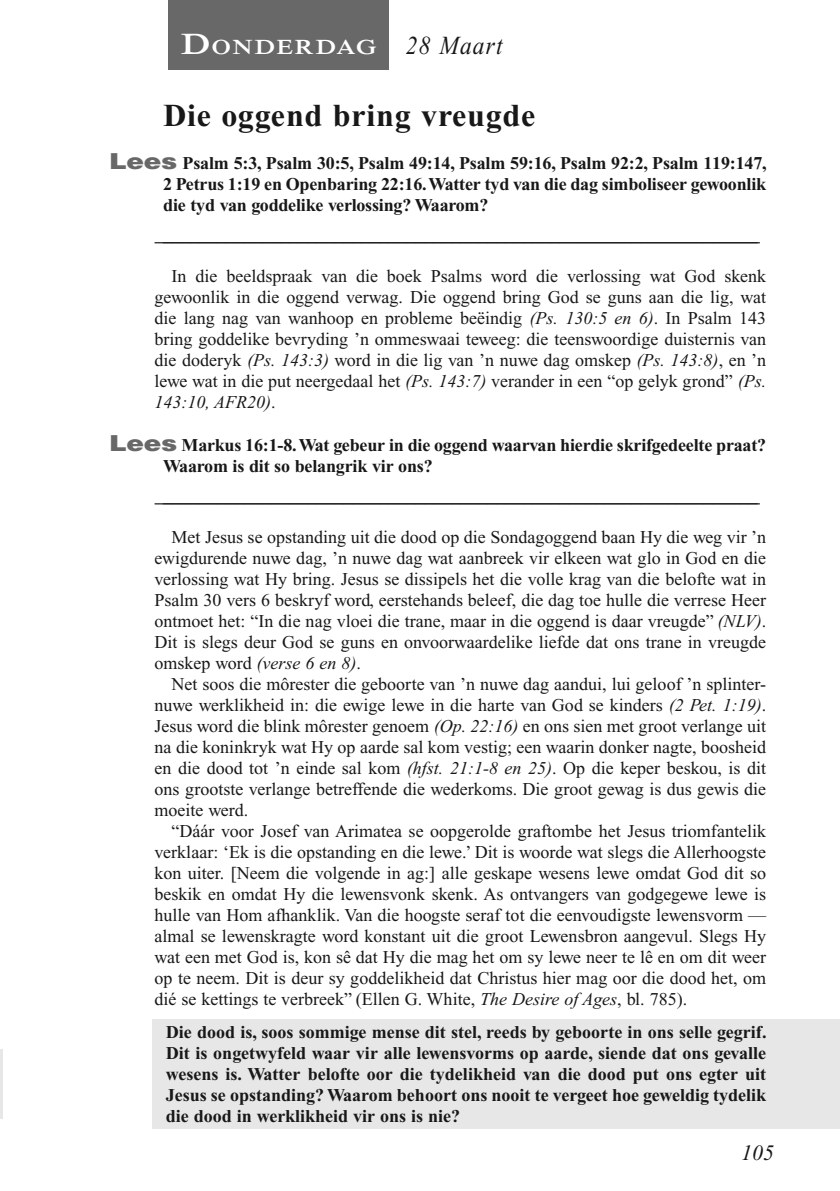
<style>
.page{position:relative;width:840px;height:1191px;background:#fff}
.page>*{position:absolute;margin:0;border:0;box-sizing:border-box;transform-origin:0 0}
.t1{font:700 32px "Times New Roman PS Std";letter-spacing:.025em;color:#181818}
.t2{font:italic 22px "Times New Roman PS Std";color:#181818}
.t3{font:600 21px "Times NRMT Std";letter-spacing:.07em;color:#fff;scale:1.1 1}
.t4{font:18px/21px "Times New Roman PS Std";color:#181818;text-align:justify}
.t5{font:700 18px/21px "Times New Roman PS Std";letter-spacing:-.01em;color:#181818;text-align:justify}
.s1{font-size:30px}
.s2{font-family:"Times New Roman PS Std";font-weight:400;font-style:italic;font-size:26px;color:#181818}
.s3{font-family:"Helvetica LT Std";font-weight:900;font-size:22px;color:#686868}
.s4{font-style:italic}
</style>
<div class="page">
<div style="left:153px;top:1018px;width:686px;height:110px;background:#e7e7e7"></div>
<div style="left:168px;top:0;width:220px;height:69px;background:#686868"></div>
<hr style="left:0;top:1049px;width:2px;height:70px;background:#e7e7e7">
<hr style="left:154px;top:242px;width:605px;height:1px;background:#181818">
<hr style="left:154px;top:503px;width:605px;height:1px;background:#181818">
<p class="t3" style="left:181px;top:35px;width:294px"><span class="s1">D</span>ONDERDAG <span class="s2">28 Maart</span></p>
<h1 class="t1" style="left:163px;top:103px;width:373px">Die oggend bring vreugde</h1>
<p class="t5" style="left:163px;top:154px;width:604px;text-indent:-54px"><span class="s3">Lees</span> Psalm 5:3, Psalm 30:5, Psalm 49:14, Psalm 59:16, Psalm 92:2, Psalm 119:147, 2 Petrus 1:19 en Openbaring 22:16. Watter tyd van die dag simboliseer gewoonlik die tyd van goddelike verlossing? Waarom?</p>
<p class="t4" style="left:163px;top:226px;width:596px">__________________________________________________________________</p>
<p class="t4" style="left:154px;top:267px;width:613px;text-indent:17px">In die beeldspraak van die boek Psalms word die verlossing wat God skenk gewoonlik in die oggend verwag. Die oggend bring God se guns aan die lig, wat die lang nag van wanhoop en probleme beëindig <span class="s4">(Ps. 130:5 en 6)</span>. In Psalm 143 bring goddelike bevryding ’n ommeswaai teweeg: die teenswoordige duisternis van die doderyk <span class="s4">(Ps. 143:3)</span> word in die lig van ’n nuwe dag omskep <span class="s4">(Ps. 143:8)</span>, en ’n lewe wat in die put neergedaal het <span class="s4">(Ps. 143:7)</span> verander in een “op gelyk grond” <span class="s4">(Ps.<br>143:10, AFR20)</span>.</p>
<p class="t5" style="left:163px;top:436px;width:604px;text-indent:-54px"><span class="s3">Lees</span> Markus 16:1-8. Wat gebeur in die oggend waarvan hierdie skrifgedeelte praat?<br>Waarom is dit so belangrik vir ons?</p>
<p class="t4" style="left:163px;top:487px;width:596px">__________________________________________________________________</p>
<p class="t4" style="left:154px;top:528px;width:613px;text-indent:17px">Met Jesus se opstanding uit die dood op die Sondagoggend baan Hy die weg vir ’n ewigdurende nuwe dag, ’n nuwe dag wat aanbreek vir elkeen wat glo in God en die verlossing wat Hy bring. Jesus se dissipels het die volle krag van die belofte wat in Psalm 30 vers 6 beskryf word, eerstehands beleef, die dag toe hulle die verrese Heer ontmoet het: “In die nag vloei die trane, maar in die oggend is daar vreugde” <span class="s4">(NLV)</span>.<br>Dit is slegs deur God se guns en onvoorwaardelike liefde dat ons trane in vreugde omskep word <span class="s4">(verse 6 en 8)</span>.</p>
<p class="t4" style="left:154px;top:675px;width:613px;text-indent:17px">Net soos die môrester die geboorte van ’n nuwe dag aandui, lui geloof ’n splinter&shy;nuwe werklikheid in: die ewige lewe in die harte van God se kinders <span class="s4">(2 Pet. 1:19)</span>.<br>Jesus word die blink môrester genoem <span class="s4">(Op. 22:16)</span> en ons sien met groot verlange uit na die koninkryk wat Hy op aarde sal kom vestig; een waarin donker nagte, boosheid en die dood tot ’n einde sal kom <span class="s4">(hfst. 21:1-8 en 25)</span>. Op die keper beskou, is dit ons grootste verlange betreffende die wederkoms. Die groot gewag is dus gewis die moeite werd.</p>
<p class="t4" style="left:154px;top:822px;width:613px;text-align:left;text-indent:17px">“Dáár voor Josef van Arimatea se oopgerolde graftombe het Jesus triomfantelik verklaar: ‘Ek is die opstanding en die lewe.’ Dit is woorde wat slegs die Allerhoogste kon uiter. [Neem die volgende in ag:] alle geskape wesens lewe omdat God dit so beskik en omdat Hy die lewensvonk skenk. As ontvangers van godgegewe lewe is hulle van Hom afhanklik. Van die hoogste seraf tot die eenvoudigste lewensvorm — almal se lewenskragte word konstant uit die groot Lewensbron aangevul. Slegs Hy wat een met God is, kon sê dat Hy die mag het om sy lewe neer te lê en om dit weer op te neem. Dit is deur sy goddelikheid dat Christus hier mag oor die dood het, om dié se kettings te verbreek” (Ellen G. White, <span class="s4">The Desire of Ages</span>, bl. 785).</p>
<p class="t5" style="left:166px;top:1023px;width:602px">Die dood is, soos sommige mense dit stel, reeds by geboorte in ons selle gegrif.<br>Dit is ongetwyfeld waar vir alle lewensvorms op aarde, siende dat ons gevalle wesens is. Watter belofte oor die tydelikheid van die dood put ons egter uit Jesus se opstanding? Waarom behoort ons nooit te vergeet hoe geweldig tydelik die dood in werklikheid vir ons is nie?</p>
<p class="t2" style="left:740px;top:1143px;width:34px">105</p>
</div>
